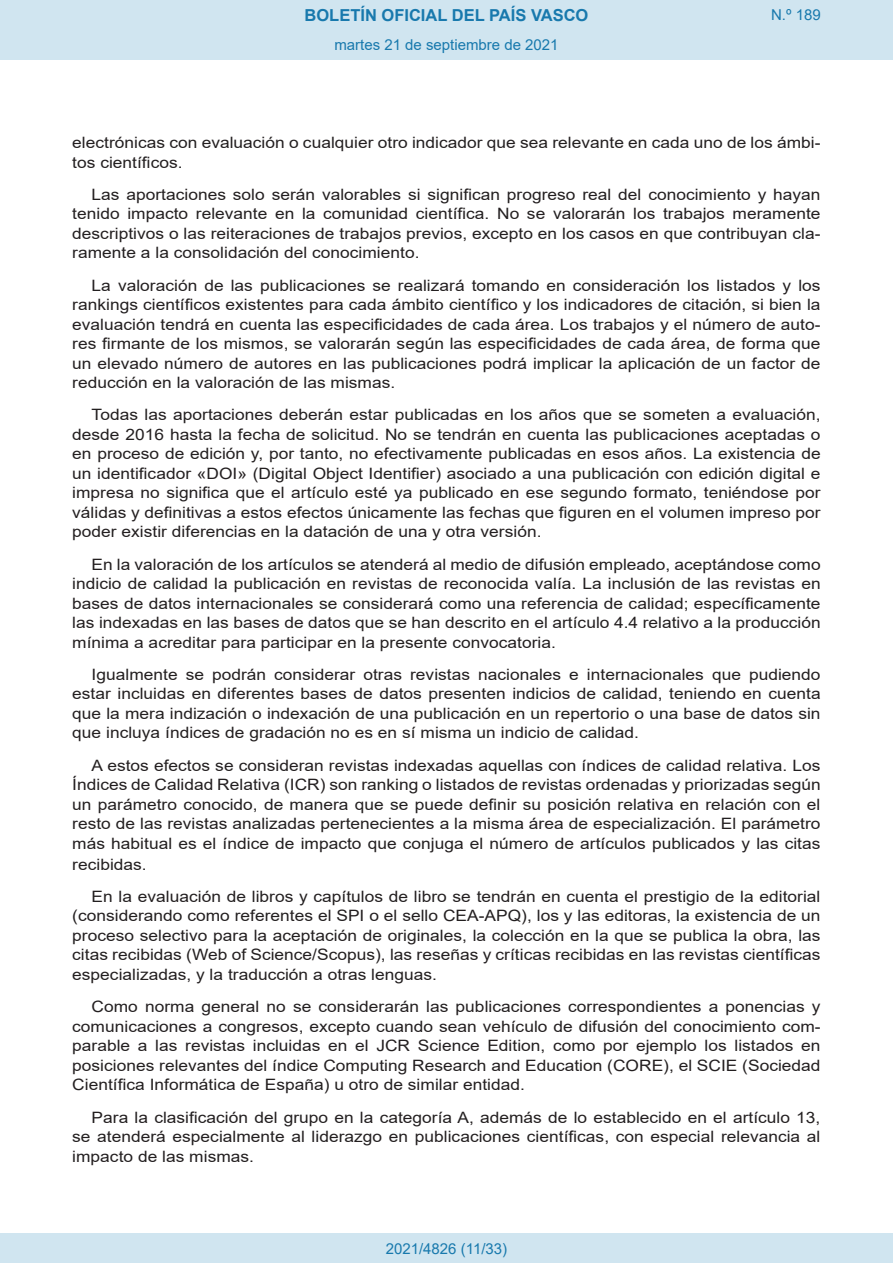
<style>
.page{position:relative;width:893px;height:1263px;background:#fff}
.page>*{position:absolute;margin:0;border:0;box-sizing:border-box;transform-origin:0 0}
.t1{font:700 16.5px "Arial";color:#1879ad}
.BOPVDetalle{font:15.6px/19.5px "Arial";color:#231f20;text-align:justify;scale:1.11 1}
.Paginacion_Centro{font:15px "Arial";color:#1879ad}
</style>
<div class="page">
<div style="left:0;top:0;width:893px;height:60px;background:#d0e5f0"></div>
<div style="left:0;top:1233px;width:893px;height:30px;background:#d0e5f0"></div>
<p class="t1" style="left:305px;top:3px;width:285px">BOLETÍN OFICIAL DEL PAÍS VASCO</p>
<p class="Paginacion_Centro" style="left:334px;top:35px;width:226px">martes 21 de septiembre de 2021</p>
<p class="Paginacion_Centro" style="left:771px;top:5px;width:51px">N.º 189</p>
<p class="BOPVDetalle" style="left:72px;top:133px;width:676px">electrónicas con evaluación o cualquier otro indicador que sea relevante en cada uno de los ámbi&shy;tos científicos.</p>
<p class="BOPVDetalle" style="left:72px;top:185px;width:676px;text-indent:19px">Las aportaciones solo serán valorables si significan progreso real del conocimiento y hayan tenido impacto relevante en la comunidad científica. No se valorarán los trabajos meramente descriptivos o las reiteraciones de trabajos previos, excepto en los casos en que contribuyan cla&shy;ramente a la consolidación del conocimiento.</p>
<p class="BOPVDetalle" style="left:72px;top:275px;width:676px;text-indent:19px">La valoración de las publicaciones se realizará tomando en consideración los listados y los rankings científicos existentes para cada ámbito científico y los indicadores de citación, si bien la evaluación tendrá en cuenta las especificidades de cada área. Los trabajos y el número de auto&shy;res firmante de los mismos, se valorarán según las especificidades de cada área, de forma que un elevado número de autores en las publicaciones podrá implicar la aplicación de un factor de reducción en la valoración de las mismas.</p>
<p class="BOPVDetalle" style="left:72px;top:405px;width:676px;text-indent:19px">Todas las aportaciones deberán estar publicadas en los años que se someten a evaluación, desde 2016 hasta la fecha de solicitud. No se tendrán en cuenta las publicaciones aceptadas o en proceso de edición y, por tanto, no efectivamente publicadas en esos años. La existencia de un identificador «DOI» (Digital Object Identifier) asociado a una publicación con edición digital e impresa no significa que el artículo esté ya publicado en ese segundo formato, teniéndose por válidas y definitivas a estos efectos únicamente las fechas que figuren en el volumen impreso por poder existir diferencias en la datación de una y otra versión.</p>
<p class="BOPVDetalle" style="left:72px;top:554px;width:676px;text-indent:19px">En la valoración de los artículos se atenderá al medio de difusión empleado, aceptándose como indicio de calidad la publicación en revistas de reconocida valía. La inclusión de las revistas en bases de datos internacionales se considerará como una referencia de calidad; específicamente las indexadas en las bases de datos que se han descrito en el artículo 4.4 relativo a la producción mínima a acreditar para participar en la presente convocatoria.</p>
<p class="BOPVDetalle" style="left:72px;top:665px;width:676px;text-indent:19px">Igualmente se podrán considerar otras revistas nacionales e internacionales que pudiendo estar incluidas en diferentes bases de datos presenten indicios de calidad, teniendo en cuenta que la mera indización o indexación de una publicación en un repertorio o una base de datos sin que incluya índices de gradación no es en sí misma un indicio de calidad.</p>
<p class="BOPVDetalle" style="left:72px;top:755px;width:676px;text-indent:19px">A estos efectos se consideran revistas indexadas aquellas con índices de calidad relativa. Los Índices de Calidad Relativa (ICR) son ranking o listados de revistas ordenadas y priorizadas según un parámetro conocido, de manera que se puede definir su posición relativa en relación con el resto de las revistas analizadas pertenecientes a la misma área de especialización. El parámetro más habitual es el índice de impacto que conjuga el número de artículos publicados y las citas</p>
<p class="BOPVDetalle" style="left:72px;top:854px;width:69px">recibidas.</p>
<p class="BOPVDetalle" style="left:72px;top:887px;width:676px;text-indent:19px">En la evaluación de libros y capítulos de libro se tendrán en cuenta el prestigio de la editorial (considerando como referentes el SPI o el sello CEA-APQ), los y las editoras, la existencia de un proceso selectivo para la aceptación de originales, la colección en la que se publica la obra, las citas recibidas (Web of Science/Scopus), las reseñas y críticas recibidas en las revistas científicas especializadas, y la traducción a otras lenguas.</p>
<p class="BOPVDetalle" style="left:72px;top:997px;width:676px;text-indent:19px">Como norma general no se considerarán las publicaciones correspondientes a ponencias y comunicaciones a congresos, excepto cuando sean vehículo de difusión del conocimiento com&shy;parable a las revistas incluidas en el JCR Science Edition, como por ejemplo los listados en posiciones relevantes del índice Computing Research and Education (CORE), el SCIE (Sociedad Científica Informática de España) u otro de similar entidad.</p>
<p class="BOPVDetalle" style="left:72px;top:1107px;width:675px;text-indent:19px">Para la clasificación del grupo en la categoría A, además de lo establecido en el artículo 13, se atenderá especialmente al liderazgo en publicaciones científicas, con especial relevancia al impacto de las mismas.</p>
<p class="Paginacion_Centro" style="left:386px;top:1238px;width:123px">2021/4826 (11/33)</p>
</div>
